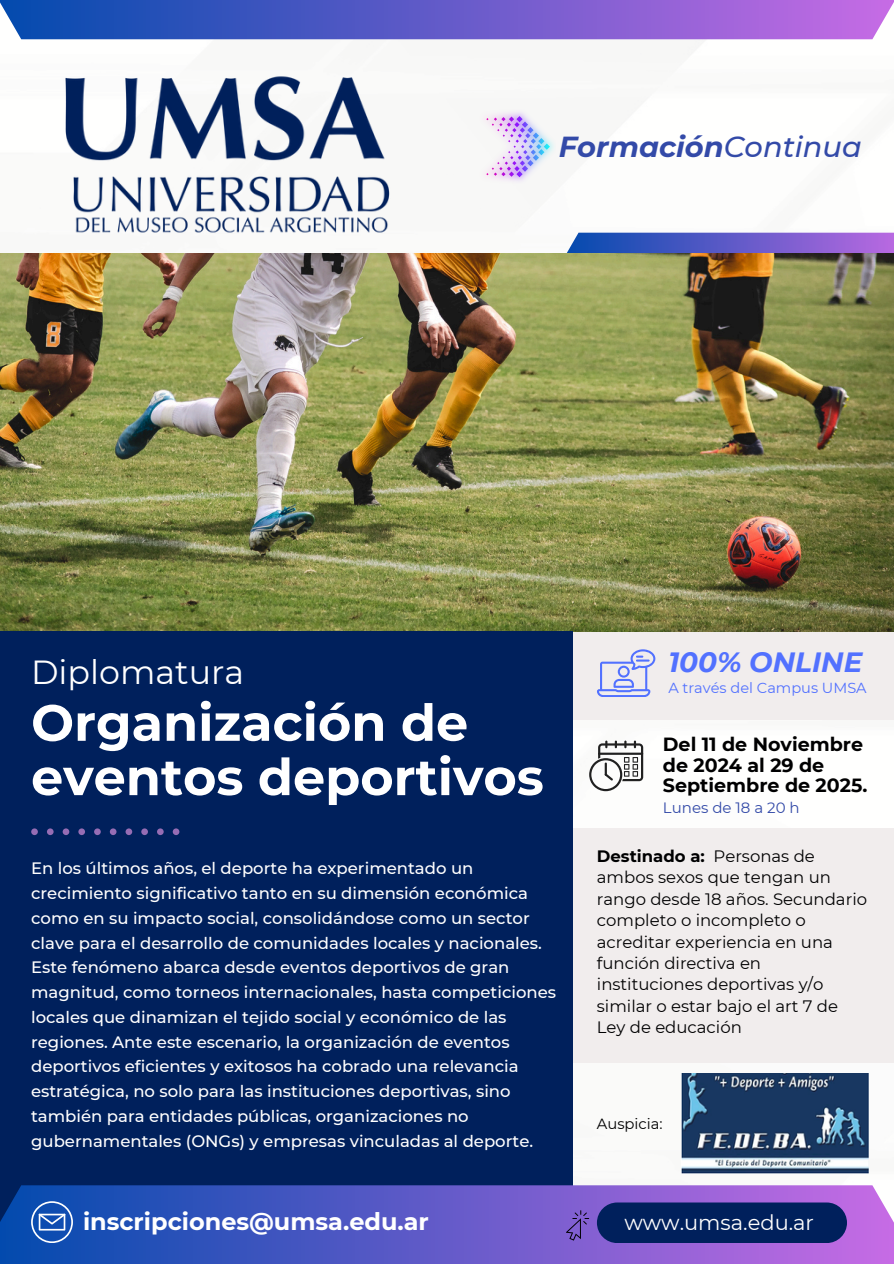
<style>
.page{position:relative;width:894px;height:1264px;background:#fff}
.page>*{position:absolute;margin:0;border:0;box-sizing:border-box;transform-origin:0 0}
.t1{font:700 50.85px/54.3px "Montserrat";color:#fff}
.t2{font:33.3px "Montserrat";color:#fff}
.t3{font:italic 700 28.95px "Montserrat";color:#334aa8}
.t4{font:italic 700 27.9px "Montserrat";color:#5271ff}
.t5{font:700 24px "Montserrat";color:#fff}
.t6{font:21px "Montserrat";color:#fff}
.t7{font:700 19.05px/20.2px "Montserrat";color:#000001}
.t8{font:500 16.5px/24.8px "Montserrat";color:#fff}
.t9{font:16.5px/21.3px "Montserrat";color:#000001}
.t10{font:15px "Montserrat";color:#334aa8}
.t11{font:14.7px "Montserrat";color:#000001}
.t12{font:14.55px "Montserrat";color:#5271ff}
.s1{font-weight:500}
.s2{font-weight:700}
</style>
<div class="page">
<svg style="left:558px;top:233px;width:335px;height:21px;background:#6661c3"></svg>
<img style="left:0;top:254px;width:893px;height:377px">
<div style="left:0;top:631px;width:573px;height:592px;background:#00205c"></div>
<div style="left:573px;top:631px;width:320px;height:88px;background:#f1eded"></div>
<div style="left:573px;top:828px;width:320px;height:234px;background:#f1eded"></div>
<div style="left:0;top:1185px;width:893px;height:78px;background:linear-gradient(to right,#0248ac,#c76ee5)"></div>
<div style="left:0;top:0;width:893px;height:39px;background:linear-gradient(to right,#0b4fb0,#c46de4)"></div>
<img style="left:65px;top:76px;width:325px;height:157px">
<svg style="left:566px;top:1210px;width:23px;height:30px"></svg>
<div style="left:596px;top:1202px;width:250px;height:40px;background:#00205c;border-radius:20px"></div>
<svg style="left:597px;top:649px;width:58px;height:47px"></svg>
<svg style="left:589px;top:740px;width:54px;height:51px"></svg>
<div style="left:173px;top:828px;width:6px;height:7px;background:#966db4;border-radius:50%"></div>
<div style="left:157px;top:828px;width:7px;height:7px;background:#966db4;border-radius:50%"></div>
<div style="left:141px;top:828px;width:7px;height:7px;background:#966db4;border-radius:50%"></div>
<div style="left:125px;top:828px;width:7px;height:7px;background:#966db4;border-radius:50%"></div>
<div style="left:110px;top:828px;width:6px;height:7px;background:#966db4;border-radius:50%"></div>
<div style="left:94px;top:828px;width:7px;height:7px;background:#966db4;border-radius:50%"></div>
<div style="left:78px;top:828px;width:7px;height:7px;background:#966db4;border-radius:50%"></div>
<div style="left:63px;top:828px;width:6px;height:7px;background:#966db4;border-radius:50%"></div>
<div style="left:47px;top:828px;width:7px;height:7px;background:#966db4;border-radius:50%"></div>
<div style="left:31px;top:828px;width:7px;height:7px;background:#966db4;border-radius:50%"></div>
<img style="left:482px;top:110px;width:74px;height:73px">
<svg style="left:486px;top:116px;width:63px;height:61px"></svg>
<img style="left:681px;top:1073px;width:186px;height:100px">
<svg style="left:31px;top:1201px;width:42px;height:41px;background:#4373c2"></svg>
<p class="t3" style="left:558px;top:129px;width:304px">Formación<span class="s1">Continua</span></p>
<p class="t2" style="left:31px;top:651px;width:214px">Diplomatura</p>
<h6 class="t1" style="left:31px;top:695px;width:514px">Organización de eventos deportivos</h6>
<h2 class="t4" style="left:668px;top:645px;width:195px">100% ONLINE</h2>
<h1 class="t12" style="left:668px;top:679px;width:200px">A través del Campus UMSA</h1>
<h3 class="t7" style="left:662px;top:734px;width:206px">Del 11 de Noviembre de 2024 al 29 de<br>Septiembre de 2025.</h3>
<p class="t10" style="left:662px;top:798px;width:138px">Lunes de 18 a 20 h</p>
<p class="t8" style="left:31px;top:856px;width:526px">En los últimos años, el deporte ha experimentado un crecimiento significativo tanto en su dimensión económica como en su impacto social, consolidándose como un sector clave para el desarrollo de comunidades locales y nacionales.<br>Este fenómeno abarca desde eventos deportivos de gran magnitud, como torneos internacionales, hasta competiciones locales que dinamizan el tejido social y económico de las regiones. Ante este escenario, la organización de eventos deportivos eficientes y exitosos ha cobrado una relevancia estratégica, no solo para las instituciones deportivas, sino también para entidades públicas, organizaciones no gubernamentales (ONGs) y empresas vinculadas al deporte.</p>
<p class="t5" style="left:83px;top:1206px;width:347px">inscripciones@umsa.edu.ar</p>
<p class="t9" style="left:596px;top:845px;width:271px"><span class="s2">Destinado a:</span> Personas de ambos sexos que tengan un rango desde 18 años. Secundario completo o incompleto o acreditar experiencia en una función directiva en instituciones deportivas y/o similar o estar bajo el art 7 de<br>Ley de educación</p>
<p class="t11" style="left:596px;top:1115px;width:67px">Auspicia:</p>
<p class="t6" style="left:624px;top:1209px;width:191px">www.umsa.edu.ar</p>
</div>
